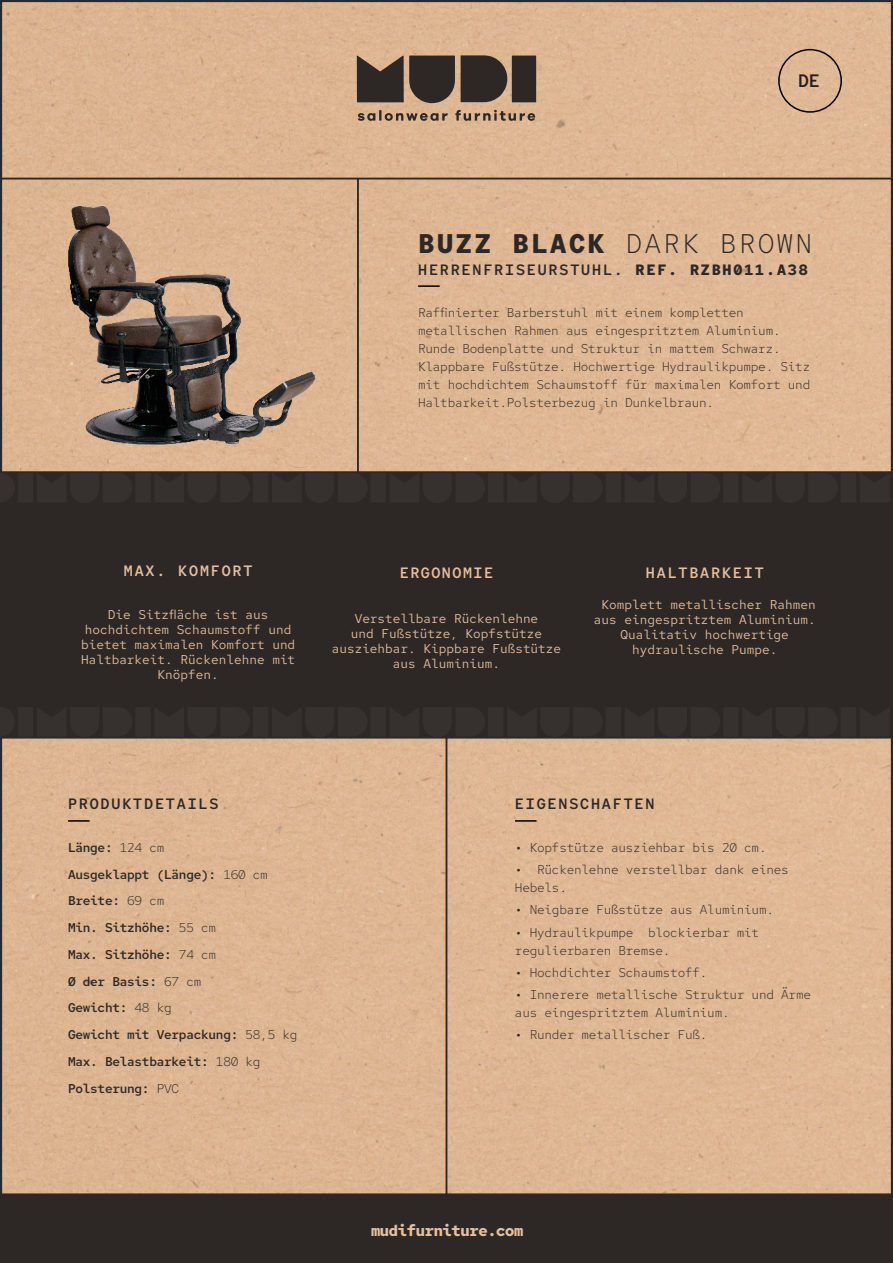
<style>
.page{position:relative;width:893px;height:1263px;background:#fff}
.page>*{position:absolute;margin:0;border:0;box-sizing:border-box;transform-origin:0 0}
.t1{font:700 27px "Red Hat Mono";letter-spacing:.1em;color:#2d2825}
.t2{font:600 18px "Red Hat Mono";color:#231f20}
.t3{font:700 15.45px "Red Hat Mono";letter-spacing:-.02em;color:#e6bf9e}
.t4{font:600 15px "Red Hat Mono";letter-spacing:.125em;color:#2d2825}
.t5{font:600 15px "Red Hat Mono";letter-spacing:.125em;color:#e6bf9e}
.t6{font:600 15px "Red Hat Mono";letter-spacing:.1em;color:#e6bf9e}
.t7{font:300 12.75px/18px "Red Hat Mono";letter-spacing:-.02em;color:#2d2825}
.t8{font:12.75px/15px "Red Hat Mono";color:#e6bf9e;text-align:center}
.t9{font:600 12.75px "Red Hat Mono";letter-spacing:-.02em;color:#2d2825}
.t10{font:600 12.75px "Red Hat Mono";letter-spacing:-.02em;color:#2d2925}
.t11{font:300 12.75px "Red Hat Mono";letter-spacing:-.02em;color:#2d2925}
.s1{font-weight:300}
.s2{font-weight:700}
.s3{font-weight:700;color:#2d2825}
.s4{font-weight:300;color:#2d2825}
</style>
<div class="page">
<div style="left:0;top:0;width:893px;height:1195px;background:#ddb793"></div>
<div style="left:0;top:472px;width:893px;height:266px;background:#2d2825"></div>
<div style="left:18px;top:473px;width:15px;height:30px;background:#36312e"></div>
<div style="left:135px;top:473px;width:16px;height:30px;background:#36312e"></div>
<div style="left:253px;top:473px;width:15px;height:30px;background:#36312e"></div>
<div style="left:370px;top:473px;width:16px;height:30px;background:#36312e"></div>
<div style="left:488px;top:473px;width:15px;height:30px;background:#36312e"></div>
<div style="left:606px;top:473px;width:15px;height:30px;background:#36312e"></div>
<div style="left:723px;top:473px;width:16px;height:30px;background:#36312e"></div>
<div style="left:841px;top:473px;width:15px;height:30px;background:#36312e"></div>
<div style="left:18px;top:707px;width:15px;height:30px;background:#36312e"></div>
<div style="left:135px;top:707px;width:16px;height:30px;background:#36312e"></div>
<div style="left:253px;top:707px;width:15px;height:30px;background:#36312e"></div>
<div style="left:370px;top:707px;width:16px;height:30px;background:#36312e"></div>
<div style="left:488px;top:707px;width:15px;height:30px;background:#36312e"></div>
<div style="left:606px;top:707px;width:15px;height:30px;background:#36312e"></div>
<div style="left:723px;top:707px;width:16px;height:30px;background:#36312e"></div>
<div style="left:841px;top:707px;width:15px;height:30px;background:#36312e"></div>
<div style="left:0;top:1195px;width:893px;height:68px;background:#2d2825"></div>
<svg style="left:358px;top:110px;width:177px;height:11px;background:#a3876e"></svg>
<div style="left:512px;top:56px;width:24px;height:46px;background:#2d2825"></div>
<svg style="left:461px;top:55px;width:46px;height:47px;background:#403730"></svg>
<svg style="left:357px;top:55px;width:98px;height:48px;background:#4f433a"></svg>
<img style="left:0;top:184px;width:359px;height:283px">
<hr style="left:68px;top:820px;width:22px;height:2px;background:#000001">
<hr style="left:515px;top:820px;width:22px;height:2px;background:#000001">
<hr style="left:418px;top:285px;width:22px;height:2px;background:#000001">
<div style="left:778px;top:49px;width:64px;height:64px;border:2px solid #000001;border-radius:50%"></div>
<p class="t2" style="left:798px;top:69px;width:23px">DE</p>
<p class="t1" style="left:418px;top:226px;width:395px">BUZZ BLACK <span class="s1">DARK BROWN</span></p>
<p class="t4" style="left:418px;top:260px;width:391px">HERRENFRISEURSTUHL. <span class="s2">REF. RZBH011.A38</span></p>
<p class="t7" style="left:418px;top:303px;width:394px">Raffinierter Barberstuhl mit einem kompletten metallischen Rahmen aus eingespritztem Aluminium.<br>Runde Bodenplatte und Struktur in mattem Schwarz.<br>Klappbare Fußstütze. Hochwertige Hydraulikpumpe. Sitz mit hochdichtem Schaumstoff für maximalen Komfort und Haltbarkeit.Polsterbezug in Dunkelbraun.</p>
<p class="t5" style="left:124px;top:561px;width:130px">MAX. KOMFORT</p>
<p class="t8" style="left:81px;top:607px;width:216px">Die Sitzfläche ist aus hochdichtem Schaumstoff und bietet maximalen Komfort und<br>Haltbarkeit. Rückenlehne mit<br>Knöpfen.</p>
<p class="t6" style="left:400px;top:562px;width:94px">ERGONOMIE</p>
<p class="t8" style="left:332px;top:611px;width:231px">Verstellbare Rückenlehne<br>und Fußstütze, Kopfstütze ausziehbar. Kippbare Fußstütze aus Aluminium.</p>
<p class="t5" style="left:646px;top:562px;width:119px">HALTBARKEIT</p>
<p class="t8" style="left:601px;top:597px;width:216px">Komplett metallischer Rahmen</p>
<p class="t8" style="left:594px;top:612px;width:223px">aus eingespritztem Aluminium.</p>
<p class="t8" style="left:621px;top:627px;width:170px">Qualitativ hochwertige</p>
<p class="t8" style="left:632px;top:642px;width:147px">hydraulische Pumpe.</p>
<p class="t4" style="left:68px;top:794px;width:152px">PRODUKTDETAILS</p>
<p class="t4" style="left:515px;top:794px;width:141px">EIGENSCHAFTEN</p>
<p class="t7" style="left:515px;top:838px;width:253px"><span class="s2">·</span> Kopfstütze ausziehbar bis 20 cm.</p>
<p class="t7" style="left:515px;top:860px;width:275px"><span class="s2">·</span> Rückenlehne verstellbar dank eines<br>Hebels.</p>
<p class="t7" style="left:515px;top:900px;width:261px"><span class="s2">·</span> Neigbare Fußstütze aus Aluminium.</p>
<p class="t7" style="left:515px;top:923px;width:246px"><span class="s2">·</span> Hydraulikpumpe blockierbar mit regulierbaren Bremse.</p>
<p class="t11" style="left:515px;top:964px;width:194px"><span class="s3">·</span> Hochdichter Schaumstoff.</p>
<p class="t7" style="left:515px;top:985px;width:298px"><span class="s2">·</span> Innerere metallische Struktur und Ärme aus eingespritztem Aluminium.</p>
<p class="t7" style="left:515px;top:1026px;width:194px"><span class="s2">·</span> Runder metallischer Fuß.</p>
<p class="t9" style="left:68px;top:839px;width:98px">Länge: <span class="s1">124 cm</span></p>
<p class="t10" style="left:68px;top:866px;width:201px">Ausgeklappt (Länge): <span class="s4">160 cm</span></p>
<p class="t9" style="left:68px;top:892px;width:98px">Breite: <span class="s1">69 cm</span></p>
<p class="t9" style="left:68px;top:919px;width:150px">Min. Sitzhöhe: <span class="s1">55 cm</span></p>
<p class="t9" style="left:68px;top:946px;width:150px">Max. Sitzhöhe: <span class="s1">74 cm</span></p>
<p class="t9" style="left:68px;top:973px;width:135px">Ø der Basis: <span class="s1">67 cm</span></p>
<p class="t9" style="left:68px;top:999px;width:105px">Gewicht: <span class="s1">48 kg</span></p>
<p class="t9" style="left:68px;top:1026px;width:231px">Gewicht mit Verpackung: <span class="s1">58,5 kg</span></p>
<p class="t10" style="left:68px;top:1053px;width:194px">Max. Belastbarkeit: <span class="s4">180 kg</span></p>
<p class="t9" style="left:68px;top:1080px;width:113px">Polsterung: <span class="s1">PVC</span></p>
<p class="t3" style="left:371px;top:1220px;width:154px">mudifurniture.com</p>
</div>
